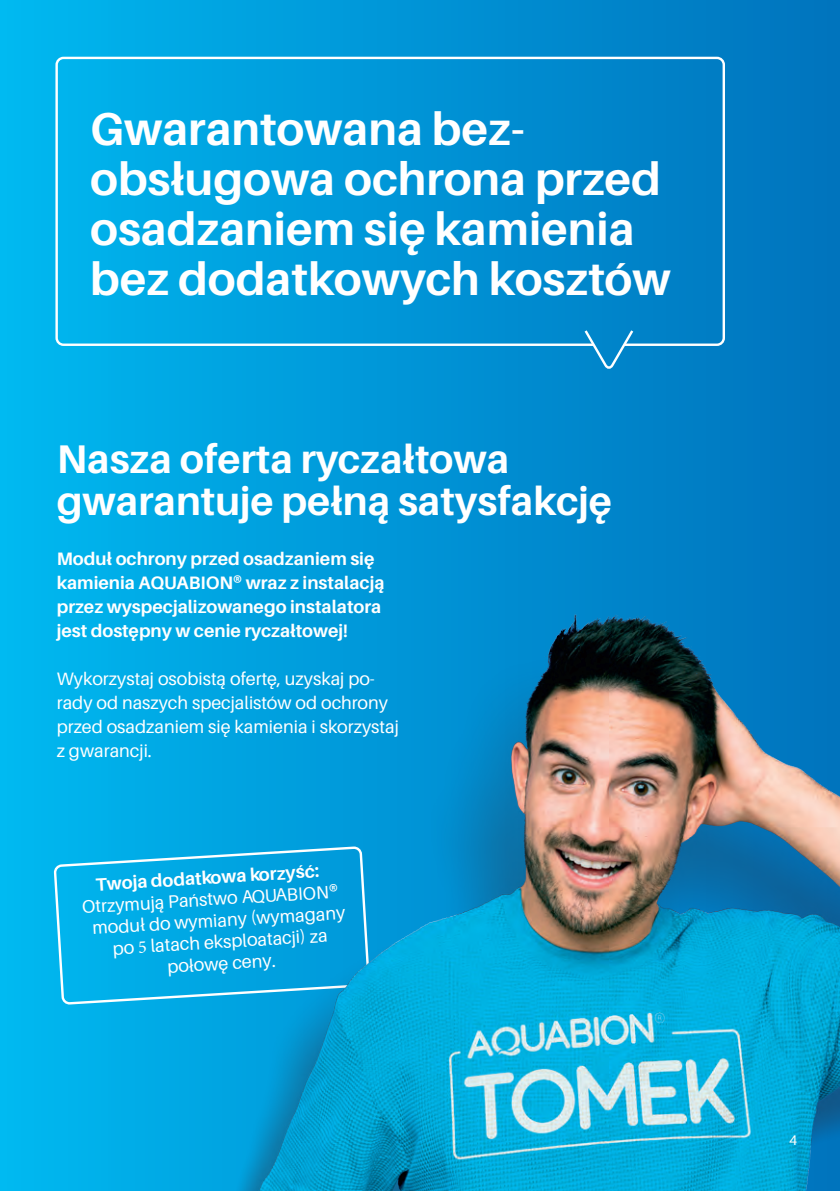
<style>
.page{position:relative;width:840px;height:1191px;background:#fff}
.page>*{position:absolute;margin:0;border:0;box-sizing:border-box;transform-origin:0 0}
.t1{font:700 46px/50px "Aileron";color:#fff}
.t2{font:700 40px/42px "Aileron";color:#fff}
.t3{font:18px/24px "Aileron";color:#fff}
.t4{font:700 18px/24px "Aileron";color:#fff}
.t5{font:14px "Aileron";color:#fff}
.s1{font-family:"Minion Pro"}
</style>
<div class="page">
<div style="left:0;top:0;width:839px;height:1191px;background:linear-gradient(to right,#00b7f0,#0173bc)"></div>
<div style="left:55px;top:57px;width:669px;height:289px;border:2px solid #fff;border-radius:7px"></div>
<svg style="left:582px;top:328px;width:53px;height:44px;background:#1c92cf"></svg>
<div style="left:55px;top:847px;width:125px;height:156px;background:#00aee9"></div>
<img style="left:180px;top:584px;width:659px;height:607px">
<h1 class="t1" style="left:90px;top:104px;width:581px">Gwarantowana bez&shy;obsługowa ochrona przed osadzaniem się kamienia bez dodatkowych kosztów</h1>
<h2 class="t2" style="left:57px;top:438px;width:556px">Nasza oferta ryczałtowa gwarantuje pełną satysfakcję</h2>
<p class="t4" style="left:57px;top:547px;width:329px">Moduł ochrony przed osadzaniem się kamienia AQUABION® wraz z instalacją przez wyspecjalizowanego instalatora jest dostępny w cenie ryczałtowej!</p>
<p class="t3" style="left:57px;top:667px;width:343px">Wykorzystaj osobistą ofertę, uzyskaj po&shy;rady od naszych specjalistów od ochrony przed osadzaniem się kamienia i skorzystaj z gwarancji.</p>
<p class="t4" style="left:95px;top:873px;width:225px;rotate:-4deg">Twoja dodatkowa korzyść:</p>
<p class="t3" style="left:81px;top:897px;width:263px;line-height:21.6px;text-align:center;rotate:-4deg">Otrzymują Państwo AQUABION® moduł do wymiany (wymagany po <span class="s1">5</span> latach eksploatacji) za połowę ceny.</p>
<p class="t5" style="left:788px;top:1132px;width:10px">4</p>
</div>
